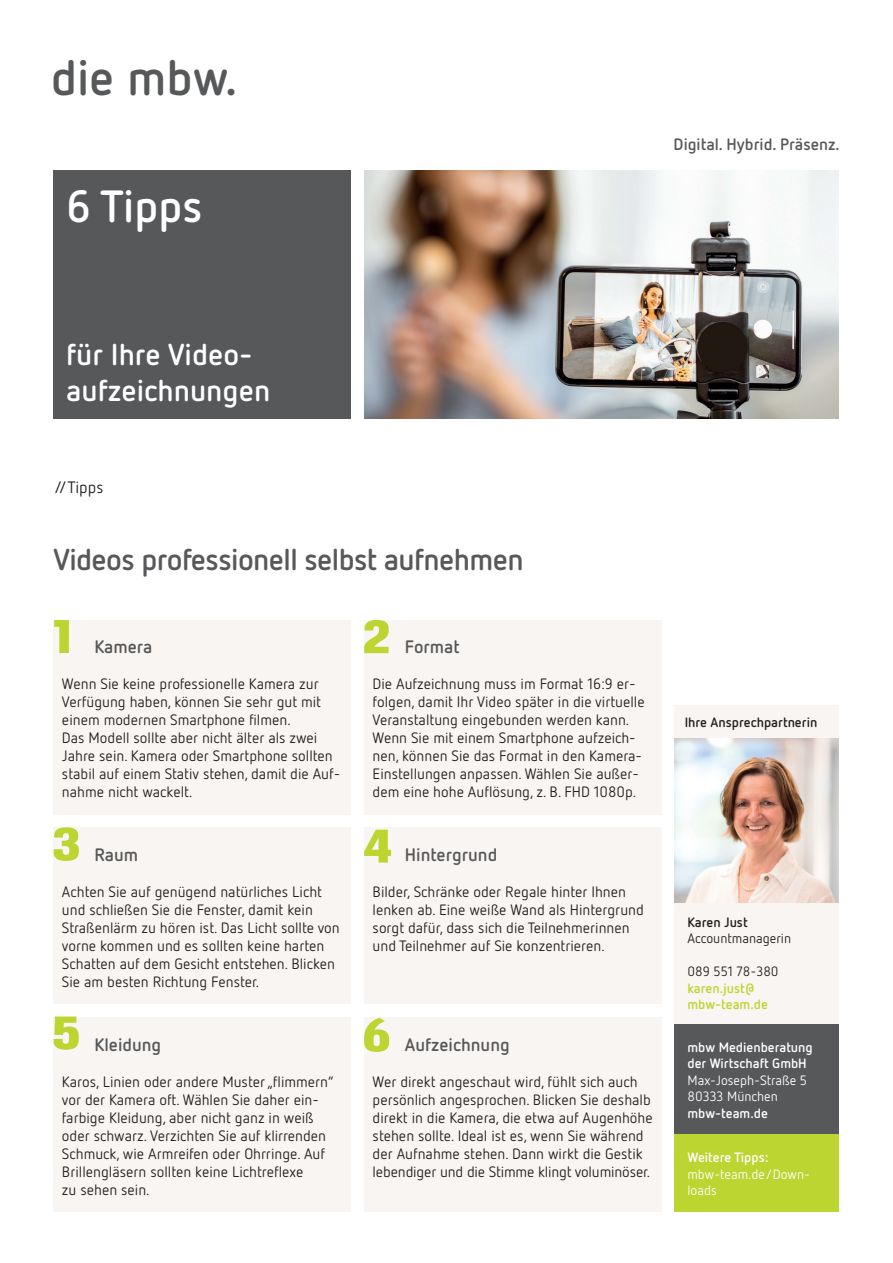
<style>
.page{position:relative;width:893px;height:1263px;background:#fff}
.page>*{position:absolute;margin:0;border:0;box-sizing:border-box;transform-origin:0 0}
.t1{font:condensed 57px "Corpus Gothic";color:#bcd531;scale:1.5 1}
.t2{font:700 49.35px "Netto OT";color:#57585a}
.t3{font:700 45px "Netto OT";color:#fff}
.t4{font:700 30px "Netto OT";letter-spacing:-.02em;color:#57585a}
.t5{font:700 30px/36px "Netto OT";color:#fff}
.t6{font:700 18px "Netto OT";color:#57585a}
.t7{font:700 16.5px "Netto OT";color:#57585a}
.t8{font:16.5px "Netto OT";color:#231f20}
.t9{font:15px/18px "Netto OT";color:#231f20}
.t10{font:700 13.5px/16.5px "Netto OT";color:#fff}
.t11{font:13.5px/16.5px "Netto OT";color:#fff}
.t12{font:700 13.5px "Netto OT";color:#231f20}
.t13{font:13.5px "Netto OT";color:#231f20}
.t14{font:700 13.5px/16.5px "Netto OT";color:#bcd531}
</style>
<div class="page">
<div style="left:53px;top:170px;width:298px;height:249px;background:#57585a"></div>
<img style="left:364px;top:170px;width:475px;height:249px">
<div style="left:53px;top:620px;width:298px;height:194px;background:#f8f5f2"></div>
<div style="left:364px;top:620px;width:298px;height:194px;background:#f8f5f2"></div>
<div style="left:53px;top:1018px;width:298px;height:194px;background:#f8f5f2"></div>
<div style="left:53px;top:827px;width:298px;height:176px;background:#f8f5f2"></div>
<div style="left:364px;top:827px;width:298px;height:176px;background:#f8f5f2"></div>
<div style="left:364px;top:1018px;width:298px;height:194px;background:#f8f5f2"></div>
<div style="left:675px;top:705px;width:164px;height:337px;background:#f8f5f2"></div>
<img style="left:675px;top:738px;width:164px;height:165px">
<div style="left:675px;top:1024px;width:164px;height:110px;background:#57585a"></div>
<div style="left:675px;top:1134px;width:164px;height:78px;background:#bcd531"></div>
<h2 class="t2" style="left:51px;top:46px;width:189px">die mbw.</h2>
<h3 class="t3" style="left:66px;top:178px;width:138px">6 Tipps</h3>
<p class="t7" style="left:674px;top:134px;width:168px">Digital. Hybrid. Präsenz.</p>
<h3 class="t5" style="left:66px;top:335px;width:205px">für Ihre Video&shy;aufzeichnungen</h3>
<p class="t8" style="left:53px;top:477px;width:51px">//Tipps</p>
<h3 class="t4" style="left:53px;top:541px;width:472px">Videos professionell selbst aufnehmen</h3>
<h1 class="t1" style="left:51px;top:610px;width:16px">1</h1>
<p class="t6" style="left:94px;top:635px;width:59px">Kamera</p>
<p class="t9" style="left:62px;top:674px;width:280px">Wenn Sie keine professionelle Kamera zur Verfügung haben, können Sie sehr gut mit einem modernen Smartphone filmen.<br>Das Modell sollte aber nicht älter als zwei Jahre sein. Kamera oder Smartphone sollten stabil auf einem Stativ stehen, damit die Auf&shy;nahme nicht wackelt.</p>
<h1 class="t1" style="left:52px;top:817px;width:21px">3</h1>
<p class="t6" style="left:94px;top:843px;width:45px">Raum</p>
<p class="t9" style="left:62px;top:882px;width:279px">Achten Sie auf genügend natürliches Licht und schließen Sie die Fenster, damit kein Straßenlärm zu hören ist. Das Licht sollte von vorne kommen und es sollten keine harten Schatten auf dem Gesicht entstehen. Blicken Sie am besten Richtung Fenster.</p>
<h1 class="t1" style="left:52px;top:1006px;width:21px">5</h1>
<p class="t6" style="left:94px;top:1033px;width:68px">Kleidung</p>
<p class="t9" style="left:62px;top:1072px;width:273px">Karos, Linien oder andere Muster „flimmern“ vor der Kamera oft. Wählen Sie daher ein&shy;farbige Kleidung, aber nicht ganz in weiß oder schwarz. Verzichten Sie auf klirrenden Schmuck, wie Armreifen oder Ohrringe. Auf Brillengläsern sollten keine Lichtreflexe<br>zu sehen sein.</p>
<h1 class="t1" style="left:362px;top:610px;width:21px">2</h1>
<p class="t6" style="left:405px;top:635px;width:56px">Format</p>
<p class="t9" style="left:373px;top:674px;width:274px">Die Aufzeichnung muss im Format 16:9 er&shy;folgen, damit Ihr Video später in die virtuelle Veranstaltung eingebunden werden kann.<br>Wenn Sie mit einem Smartphone aufzeich&shy;nen, können Sie das Format in den Kamera-Einstellungen anpassen. Wählen Sie außer&shy;dem eine hohe Auflösung, z. B. FHD 1080p.</p>
<h1 class="t1" style="left:363px;top:819px;width:21px">4</h1>
<p class="t6" style="left:405px;top:843px;width:94px">Hintergrund</p>
<p class="t9" style="left:373px;top:882px;width:273px">Bilder, Schränke oder Regale hinter Ihnen lenken ab. Eine weiße Wand als Hintergrund sorgt dafür, dass sich die Teilnehmerinnen und Teilnehmer auf Sie konzentrieren.</p>
<h1 class="t1" style="left:362px;top:1008px;width:21px">6</h1>
<p class="t6" style="left:405px;top:1033px;width:106px">Aufzeichnung</p>
<p class="t9" style="left:373px;top:1072px;width:282px">Wer direkt angeschaut wird, fühlt sich auch persönlich angesprochen. Blicken Sie deshalb direkt in die Kamera, die etwa auf Augenhöhe stehen sollte. Ideal ist es, wenn Sie während der Aufnahme stehen. Dann wirkt die Gestik lebendiger und die Stimme klingt voluminöser.</p>
<p class="t12" style="left:685px;top:714px;width:134px">Ihre Ansprechpartnerin</p>
<p class="t12" style="left:687px;top:913px;width:62px">Karen Just</p>
<p class="t13" style="left:687px;top:930px;width:105px">Accountmanagerin</p>
<p class="t13" style="left:687px;top:963px;width:93px">089 551 78-380</p>
<p class="t14" style="left:687px;top:979px;width:82px">karen.just@ mbw-team.de</p>
<p class="t10" style="left:687px;top:1038px;width:127px">mbw Medienberatung der Wirtschaft GmbH</p>
<p class="t11" style="left:687px;top:1071px;width:121px">Max-Joseph-Straße 5<br>80333 München</p>
<p class="t10" style="left:687px;top:1104px;width:82px">mbw-team.de</p>
<p class="t10" style="left:687px;top:1149px;width:82px">Weitere Tipps:</p>
<p class="t11" style="left:687px;top:1165px;width:124px">mbw-team.de/Down&shy;loads</p>
</div>
